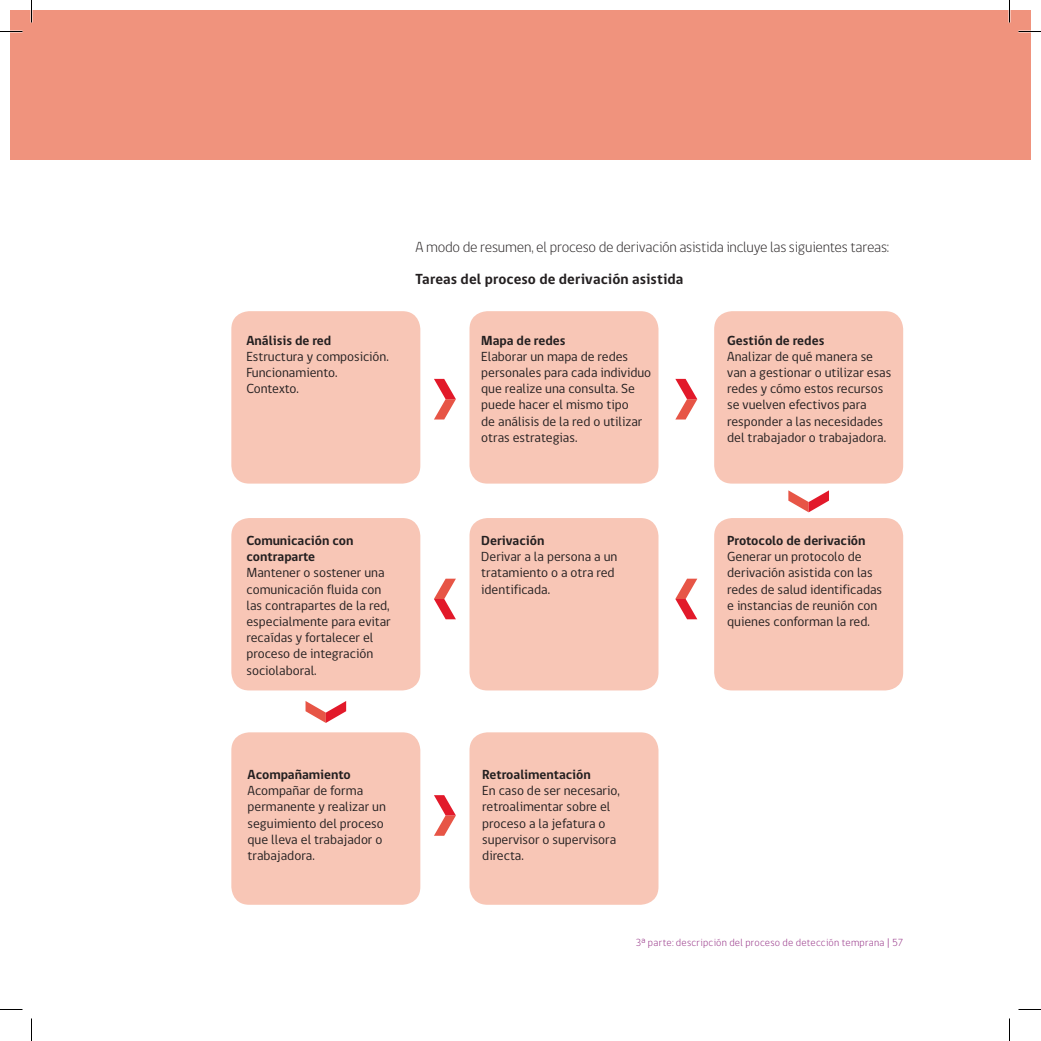
<style>
.page{position:relative;width:1041px;height:1041px;background:#fff}
.page>*{position:absolute;margin:0;border:0;box-sizing:border-box;transform-origin:0 0}
.t1{font:300 15px "gob CL";letter-spacing:-.015em;color:#231f20}
.t2{font:700 15px "gob CL";letter-spacing:.01em;color:#231f20}
.t3{font:13.5px/16.2px "gob CL";color:#231f20}
.t4{font:700 13.5px/16.2px "gob CL";color:#231f20}
.t5{font:300 10.5px "gob CL";letter-spacing:.025em;color:#8f267f}
</style>
<div class="page">
<div style="left:32px;top:10px;width:999px;height:149px;background:#f0937d"></div>
<div style="left:10px;top:10px;width:22px;height:149px;background:#f0937d"></div>
<div style="left:231px;top:732px;width:189px;height:173px;background:#f8c6b6;border-radius:18px"></div>
<div style="left:231px;top:311px;width:189px;height:173px;background:#f8c6b6;border-radius:18px"></div>
<div style="left:231px;top:518px;width:189px;height:172px;background:#f8c6b6;border-radius:18px"></div>
<div style="left:469px;top:732px;width:189px;height:173px;background:#f8c6b6;border-radius:18px"></div>
<div style="left:469px;top:311px;width:189px;height:173px;background:#f8c6b6;border-radius:18px"></div>
<div style="left:469px;top:518px;width:189px;height:172px;background:#f8c6b6;border-radius:18px"></div>
<div style="left:714px;top:518px;width:189px;height:172px;background:#f8c6b6;border-radius:18px"></div>
<div style="left:714px;top:311px;width:189px;height:173px;background:#f8c6b6;border-radius:18px"></div>
<svg style="left:434px;top:379px;width:22px;height:41px"></svg>
<svg style="left:675px;top:379px;width:22px;height:41px"></svg>
<svg style="left:434px;top:579px;width:22px;height:40px"></svg>
<svg style="left:675px;top:579px;width:22px;height:40px"></svg>
<svg style="left:434px;top:795px;width:22px;height:41px"></svg>
<svg style="left:788px;top:490px;width:41px;height:22px"></svg>
<svg style="left:306px;top:701px;width:40px;height:22px"></svg>
<svg style="left:0;top:31px;width:22px;height:1px"></svg>
<svg style="left:1018px;top:31px;width:23px;height:1px"></svg>
<svg style="left:0;top:1009px;width:22px;height:1px"></svg>
<svg style="left:1018px;top:1009px;width:23px;height:1px"></svg>
<svg style="left:31px;top:0;width:1px;height:23px"></svg>
<svg style="left:31px;top:1018px;width:1px;height:23px"></svg>
<svg style="left:1009px;top:0;width:1px;height:23px"></svg>
<svg style="left:1009px;top:1018px;width:1px;height:23px"></svg>
<p class="t4" style="left:246px;top:332px;width:86px">Análisis de red</p>
<p class="t3" style="left:246px;top:349px;width:144px">Estructura y composición.<br>Funcionamiento.<br>Contexto.</p>
<p class="t1" style="left:416px;top:236px;width:475px">A modo de resumen, el proceso de derivación asistida incluye las siguientes tareas:</p>
<p class="t2" style="left:416px;top:269px;width:269px">Tareas del proceso de derivación asistida</p>
<p class="t4" style="left:481px;top:332px;width:86px">Mapa de redes</p>
<p class="t3" style="left:481px;top:349px;width:172px">Elaborar un mapa de redes personales para cada individuo que realize una consulta. Se puede hacer el mismo tipo<br>de análisis de la red o utilizar otras estrategias.</p>
<p class="t4" style="left:727px;top:332px;width:99px">Gestión de redes</p>
<p class="t3" style="left:727px;top:349px;width:166px">Analizar de qué manera se van a gestionar o utilizar esas redes y cómo estos recursos se vuelven efectivos para responder a las necesidades del trabajador o trabajadora.</p>
<p class="t4" style="left:246px;top:533px;width:108px">Comunicación con contraparte</p>
<p class="t3" style="left:246px;top:565px;width:146px">Mantener o sostener una comunicación fluida con las contrapartes de la red, especialmente para evitar recaídas y fortalecer el proceso de integración sociolaboral.</p>
<p class="t4" style="left:481px;top:533px;width:65px">Derivación</p>
<p class="t3" style="left:481px;top:549px;width:138px">Derivar a la persona a un tratamiento o a otra red identificada.</p>
<p class="t4" style="left:727px;top:533px;width:140px">Protocolo de derivación</p>
<p class="t3" style="left:727px;top:549px;width:156px">Generar un protocolo de derivación asistida con las redes de salud identificadas e instancias de reunión con quienes conforman la red.</p>
<p class="t4" style="left:248px;top:767px;width:105px">Acompañamiento</p>
<p class="t3" style="left:248px;top:783px;width:140px">Acompañar de forma permanente y realizar un seguimiento del proceso que lleva el trabajador o trabajadora.</p>
<p class="t4" style="left:482px;top:767px;width:110px">Retroalimentación</p>
<p class="t3" style="left:482px;top:783px;width:139px">En caso de ser necesario, retroalimentar sobre el proceso a la jefatura o supervisor o supervisora directa.</p>
<p class="t5" style="left:636px;top:935px;width:269px">3ª parte: descripción del proceso de detección temprana | 57</p>
</div>
